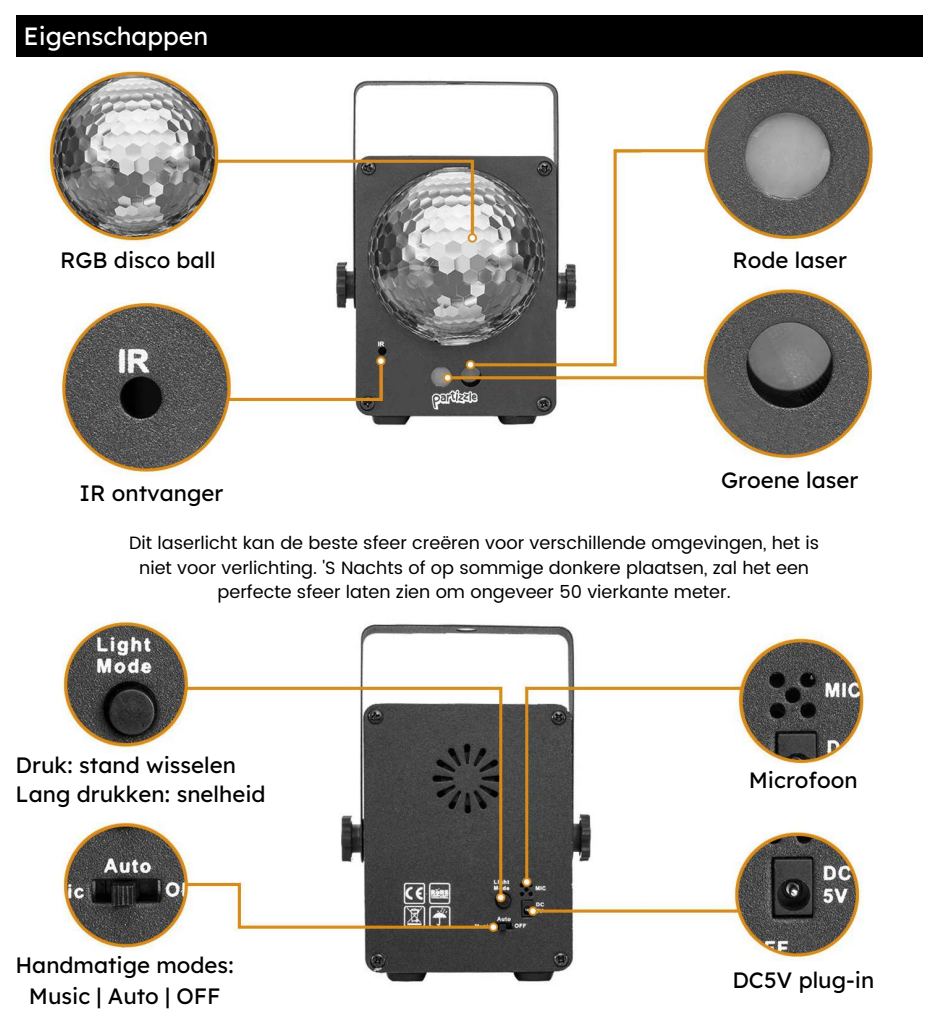
<style>
.page{position:relative;width:938px;height:1032px;background:#fff}
.page>*{position:absolute;margin:0;border:0;box-sizing:border-box;transform-origin:0 0}
.t1{font:24.94px "Lexend Deca";color:#fff}
.t2{font:22.19px/28.9px "Lexend Deca";color:#000}
.t3{font:17.81px/24.9px "Poppins";color:#000;text-align:center}
</style>
<div class="page">
<div style="left:16px;top:16px;width:906px;height:41px;background:#000"></div>
<img style="left:43px;top:71px;width:831px;height:911px">
<div style="left:0;top:64px;width:56px;height:55px;background:#fff;border-radius:50%"></div>
<h1 class="t1" style="left:23px;top:15px;width:186px">Eigenschappen</h1>
<p class="t2" style="left:60px;top:243px;width:157px">RGB disco ball</p>
<p class="t2" style="left:80px;top:476px;width:145px">IR ontvanger</p>
<p class="t2" style="left:732px;top:243px;width:116px">Rode laser</p>
<p class="t2" style="left:721px;top:463px;width:139px">Groene laser</p>
<p class="t3" style="left:129px;top:530px;width:691px">Dit laserlicht kan de beste sfeer creëren voor verschillende omgevingen, het is niet voor verlichting. 'S Nachts of op sommige donkere plaatsen, zal het een perfecte sfeer laten zien om ongeveer 50 vierkante meter.</p>
<p class="t2" style="left:16px;top:747px;width:251px">Druk: stand wisselen<br>Lang drukken: snelheid</p>
<p class="t2" style="left:15px;top:946px;width:220px;line-height:30.9px;text-align:center">Handmatige modes:<br>Music | Auto | OFF</p>
<p class="t2" style="left:748px;top:763px;width:110px">Microfoon</p>
<p class="t2" style="left:732px;top:963px;width:143px">DC5V plug-in</p>
</div>
